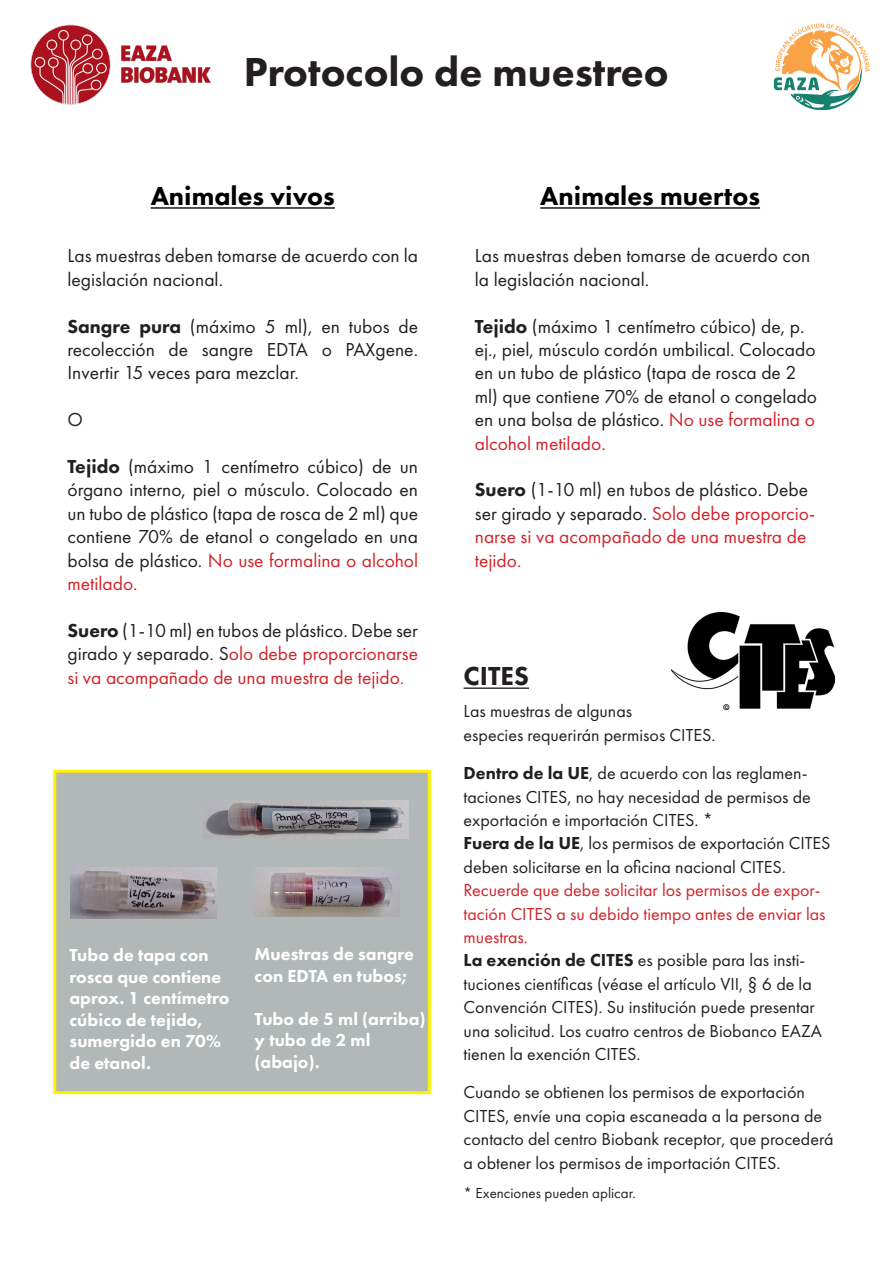
<style>
.page{position:relative;width:893px;height:1263px;background:#fff}
.page>*{position:absolute;margin:0;border:0;box-sizing:border-box;transform-origin:0 0}
.Heading_1{font:800 42px "Futura PT";color:#231f20}
.heading_2{font:800 27px "Futura PT";color:#000}
.Heading_3{font:800 27px "Futura PT";color:#231f20}
.t1{font:19.5px/23.4px "Futura PT";color:#231f20}
.t2{font:19.5px/23.4px "Futura PT";color:#d1232a}
.Brød{font:18px/23.4px "Futura PT";color:#231f20}
.t3{font:800 18px/21.6px "Futura PT";color:#fff}
.Brød-2{font:18px/23.4px "Futura PT";color:#d1232a}
.Brød-3{font:15px "Futura PT";color:#231f20}
.s1{font-weight:800}
.s2{color:#d1232a}
.s3{font-weight:800;color:#231f20}
.s4{color:#231f20}
</style>
<div class="page">
<svg style="left:774px;top:23px;width:96px;height:87px"></svg>
<img style="left:30px;top:24px;width:181px;height:81px">
<div style="left:53px;top:770px;width:378px;height:324px;background:#b2b7b7;border:3px solid #fff101"></div>
<img style="left:205px;top:800px;width:204px;height:38px">
<img style="left:256px;top:868px;width:144px;height:48px">
<img style="left:71px;top:868px;width:145px;height:50px">
<hr style="left:540px;top:207px;width:220px;height:2px;background:#000">
<hr style="left:151px;top:207px;width:184px;height:2px;background:#000">
<hr style="left:464px;top:687px;width:65px;height:2px;background:#231f20">
<img style="left:671px;top:612px;width:164px;height:98px">
<p class="Heading_1" style="left:244px;top:46px;width:426px">Protocolo de muestreo</p>
<p class="heading_2" style="left:151px;top:179px;width:186px">Animales vivos</p>
<p class="t1" style="left:68px;top:244px;width:352px">Las muestras deben tomarse de acuerdo con la legislación nacional.</p>
<p class="t1" style="left:68px;top:314px;width:352px;text-align:justify"><span class="s1">Sangre pura</span> (máximo 5 ml), en tubos de recolección de sangre EDTA o PAXgene.<br>Invertir 15 veces para mezclar.</p>
<p class="t1" style="left:68px;top:408px;width:17px">O</p>
<p class="t1" style="left:68px;top:455px;width:352px;text-align:justify"><span class="s1">Tejido</span> (máximo 1 centímetro cúbico) de un órgano interno, piel o músculo. Colocado en un tubo de plástico (tapa de rosca de 2 ml) que contiene 70% de etanol o congelado en una bolsa de plástico. <span class="s2">No use formalina o alcohol metilado.</span></p>
<p class="t2" style="left:68px;top:618px;width:352px;text-align:justify"><span class="s3">Suero</span> <span class="s4">(1-10 ml) en tubos de plástico. Debe ser girado y separado. S</span>olo debe proporcionarse si va acompañado de una muestra de tejido.</p>
<p class="t3" style="left:70px;top:944px;width:161px">Tubo de tapa con rosca que contiene aprox. 1 centímetro cúbico de tejido, sumergido en 70% de etanol.</p>
<p class="t3" style="left:255px;top:943px;width:161px">Muestras de sangre con EDTA en tubos;</p>
<p class="t3" style="left:255px;top:1008px;width:172px">Tubo de 5 ml (arriba) y tubo de 2 ml (abajo).</p>
<p class="heading_2" style="left:540px;top:179px;width:221px">Animales muertos</p>
<p class="t1" style="left:475px;top:244px;width:337px">Las muestras deben tomarse de acuerdo con la legislación nacional.</p>
<p class="t1" style="left:475px;top:314px;width:344px"><span class="s1">Tejido</span> (máximo 1 centímetro cúbico) de, p. ej., piel, músculo cordón umbilical. Colocado en un tubo de plástico (tapa de rosca de 2 ml) que contiene 70% de etanol o congelado en una bolsa de plástico. <span class="s2">No use formalina o alcohol metilado.</span></p>
<p class="t2" style="left:475px;top:478px;width:342px"><span class="s3">Suero</span> <span class="s4">(1-10 ml) en tubos de plástico. Debe ser girado y separado.</span> Solo debe proporcio&shy;narse si va acompañado de una muestra de tejido.</p>
<p class="Heading_3" style="left:464px;top:660px;width:67px">CITES</p>
<p class="Brød" style="left:464px;top:700px;width:170px">Las muestras de algunas</p>
<p class="Brød" style="left:464px;top:723px;width:253px">especies requerirán permisos CITES.</p>
<p class="Brød" style="left:464px;top:761px;width:349px"><span class="s1">Dentro de la UE</span>, de acuerdo con las reglamen&shy;taciones CITES, no hay necesidad de permisos de exportación e importación CITES. *</p>
<p class="Brød" style="left:464px;top:832px;width:368px"><span class="s1">Fuera de la UE</span>, los permisos de exportación CITES deben solicitarse en la oficina nacional CITES.</p>
<p class="Brød-2" style="left:464px;top:878px;width:363px">Recuerde que debe solicitar los permisos de expor&shy;tación CITES a su debido tiempo antes de enviar las muestras.</p>
<p class="Brød" style="left:464px;top:949px;width:360px"><span class="s1">La exención de CITES</span> es posible para las insti&shy;tuciones científicas (véase el artículo VII, § 6 de la Convención CITES). Su institución puede presentar una solicitud. Los cuatro centros de Biobanco EAZA tienen la exención CITES.</p>
<p class="Brød" style="left:464px;top:1081px;width:371px">Cuando se obtienen los permisos de exportación CITES, envíe una copia escaneada a la persona de contacto del centro Biobank receptor, que procederá a obtener los permisos de importación CITES.</p>
<p class="Brød-3" style="left:464px;top:1184px;width:174px">* Exenciones pueden aplicar.</p>
</div>
